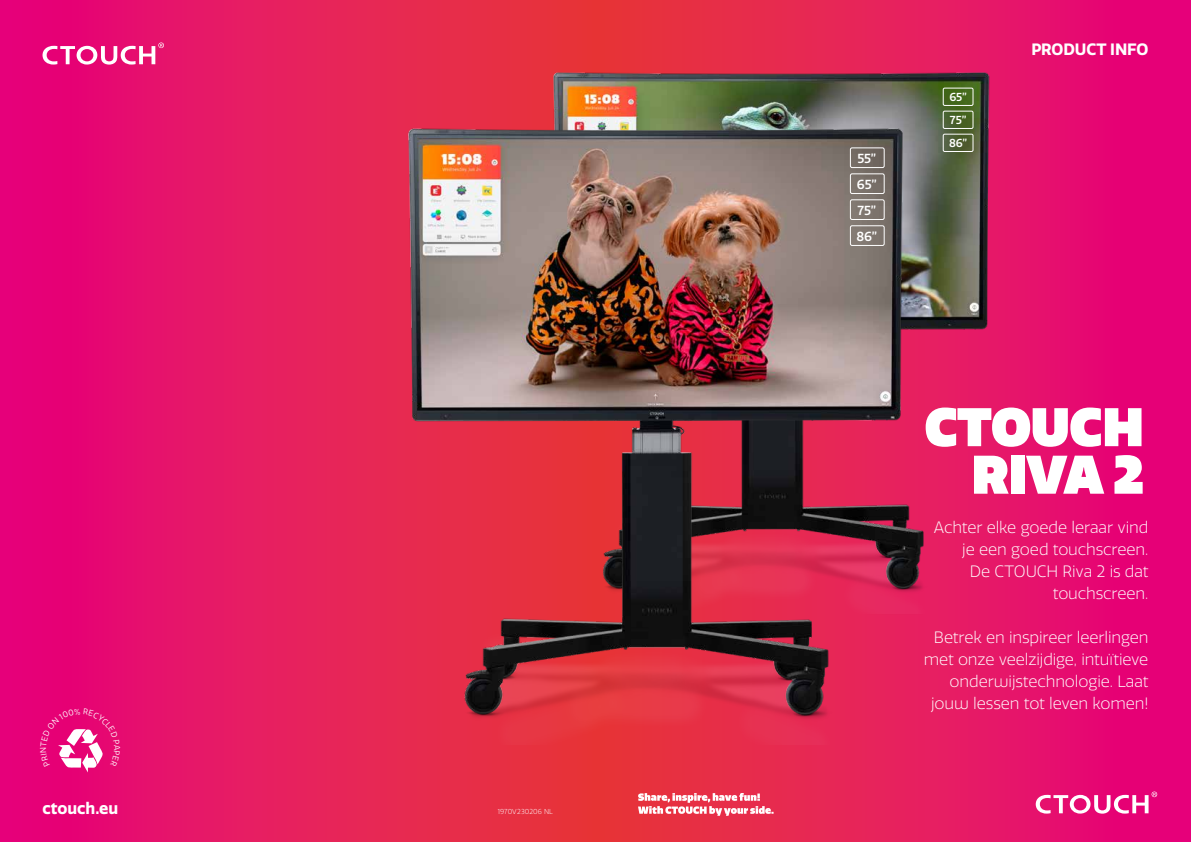
<style>
.page{position:relative;width:1191px;height:842px;background:#fff}
.page>*{position:absolute;margin:0;border:0;box-sizing:border-box;transform-origin:0 0}
.t1{font:900 52.8px/47.5px "Quatro";letter-spacing:-.01em;color:#fff;text-align:right}
.t2{font:300 16px/22px "Quatro";letter-spacing:-.005em;color:#fff;text-align:right}
.t3{font:700 16px "Quatro";letter-spacing:-.005em;color:#fff}
.t4{font:500 12.8px/26px "Quatro";letter-spacing:-.01em;color:#fff}
.t5{font:500 11.3px/23px "Quatro";color:#fff;text-align:justify}
.t6{font:300 7px "Quatro";letter-spacing:.01em;color:#fff}
</style>
<div class="page">
<div style="left:0;top:0;width:595px;height:842px;background:linear-gradient(to right,#e6017e,#e73a39)"></div>
<div style="left:595px;top:0;width:596px;height:842px;background:linear-gradient(to right,#e73a39,#e6017e)"></div>
<svg style="left:638px;top:793px;width:135px;height:23px"></svg>
<svg style="left:43px;top:43px;width:121px;height:22px"></svg>
<svg style="left:1035px;top:791px;width:122px;height:23px"></svg>
<img style="left:547px;top:50px;width:457px;height:565px">
<div style="left:943px;top:88px;width:30px;height:18px;border:1px solid #fff;border-radius:2px"></div>
<div style="left:943px;top:111px;width:30px;height:18px;border:1px solid #fff;border-radius:2px"></div>
<div style="left:943px;top:134px;width:30px;height:18px;border:1px solid #fff;border-radius:2px"></div>
<img style="left:396px;top:103px;width:520px;height:641px">
<div style="left:850px;top:173px;width:34px;height:21px;border:1px solid #fff;border-radius:2px"></div>
<div style="left:850px;top:147px;width:34px;height:21px;border:1px solid #fff;border-radius:2px"></div>
<div style="left:850px;top:199px;width:34px;height:21px;border:1px solid #fff;border-radius:2px"></div>
<div style="left:850px;top:225px;width:34px;height:21px;border:1px solid #fff;border-radius:2px"></div>
<svg style="left:40px;top:708px;width:80px;height:64px;background:#ea2e8a"></svg>
<p class="t3" style="left:43px;top:798px;width:77px">ctouch.eu</p>
<p class="t6" style="left:498px;top:807px;width:57px">1970V230206 NL</p>
<p class="t4" style="left:857px;top:145px;width:20px">55”</p>
<p class="t4" style="left:857px;top:171px;width:21px">65”</p>
<p class="t4" style="left:856px;top:197px;width:22px">75”<br>86”</p>
<p class="t5" style="left:949px;top:86px;width:20px">65” 75” 86”</p>
<p class="t3" style="left:1031px;top:40px;width:119px">PRODUCT INFO</p>
<h1 class="t1" style="left:925px;top:403px;width:221px">CTOUCH<br>RIVA 2</h1>
<p class="t2" style="left:934px;top:516px;width:216px">Achter elke goede leraar vind je een goed touchscreen.<br>De CTOUCH Riva 2 is dat touchscreen.</p>
<p class="t2" style="left:923px;top:626px;width:226px">Betrek en inspireer leerlingen met onze veelzijdige, intuïtieve onderwijstechnologie. Laat jouw lessen tot leven komen!</p>
</div>
